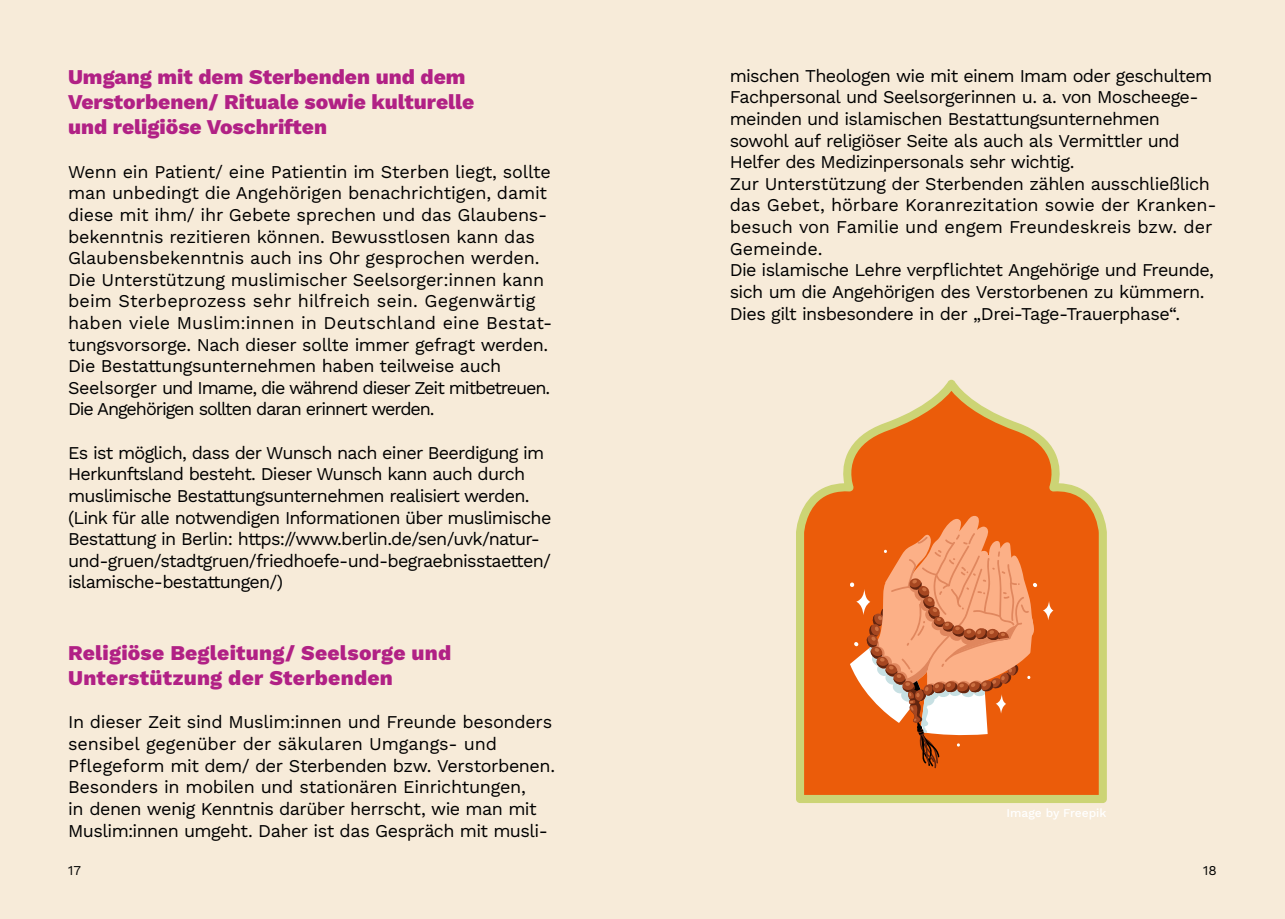
<style>
.page{position:relative;width:1285px;height:919px;background:#fff}
.page>*{position:absolute;margin:0;border:0;box-sizing:border-box;transform-origin:0 0}
.t1{font:800 21px/25.2px "Work Sans";color:#b12185}
.t2{font:18px/21.6px "Work Sans";letter-spacing:-.03em;color:#000}
.t3{font:18px/21.6px "Work Sans";letter-spacing:-.01em;color:#000}
.t4{font:13.5px "Work Sans";color:#000}
.t5{font:500 12px "Work Sans";color:#fff}
</style>
<div class="page">
<div style="left:0;top:0;width:1284px;height:918px;background:#f7ebd9"></div>
<svg style="left:796px;top:380px;width:310px;height:423px;background:#ea894a"></svg>
<p class="t1" style="left:68px;top:63px;width:408px">Umgang mit dem Sterbenden und dem<br>Verstorbenen/ Rituale sowie kulturelle und religiöse Voschriften</p>
<p class="t3" style="left:68px;top:160px;width:486px">Wenn ein Patient/ eine Patientin im Sterben liegt, sollte man unbedingt die Angehörigen benachrichtigen, damit diese mit ihm/ ihr Gebete sprechen und das Glaubens&shy;bekenntnis rezitieren können. Bewusstlosen kann das Glaubensbekenntnis auch ins Ohr gesprochen werden.<br>Die Unterstützung muslimischer Seelsorger:innen kann beim Sterbeprozess sehr hilfreich sein. Gegenwärtig haben viele Muslim:innen in Deutschland eine Bestat&shy;tungsvorsorge. Nach dieser sollte immer gefragt werden.<br>Die Bestattungsunternehmen haben teilweise auch Seelsorger und Imame, die während dieser Zeit mitbetreuen.<br>Die Angehörigen sollten daran erinnert werden.</p>
<p class="t2" style="left:68px;top:441px;width:485px">Es ist möglich, dass der Wunsch nach einer Beerdigung im Herkunftsland besteht. Dieser Wunsch kann auch durch muslimische Bestattungsunternehmen realisiert werden. (Link für alle notwendigen Informationen über muslimische Bestattung in Berlin: https://www.berlin.de/sen/uvk/natur&shy;und-gruen/stadtgruen/friedhoefe-und-begraebnisstaetten/ islamische-bestattungen/)</p>
<p class="t1" style="left:68px;top:639px;width:385px">Religiöse Begleitung/ Seelsorge und<br>Unterstützung der Sterbenden</p>
<p class="t2" style="left:68px;top:710px;width:488px">In dieser Zeit sind Muslim:innen und Freunde besonders sensibel gegenüber der säkularen Umgangs- und Pflegeform mit dem/ der Sterbenden bzw. Verstorbenen.<br>Besonders in mobilen und stationären Einrichtungen,<br>in denen wenig Kenntnis darüber herrscht, wie man mit Muslim:innen umgeht. Daher ist das Gespräch mit musli-</p>
<p class="t4" style="left:68px;top:860px;width:14px">17</p>
<p class="t2" style="left:729px;top:64px;width:488px">mischen Theologen wie mit einem Imam oder geschultem Fachpersonal und Seelsorgerinnen u. a. von Moscheege&shy;meinden und islamischen Bestattungsunternehmen sowohl auf religiöser Seite als auch als Vermittler und Helfer des Medizinpersonals sehr wichtig.<br>Zur Unterstützung der Sterbenden zählen ausschließlich das Gebet, hörbare Koranrezitation sowie der Kranken&shy;besuch von Familie und engem Freundeskreis bzw. der Gemeinde.<br>Die islamische Lehre verpflichtet Angehörige und Freunde, sich um die Angehörigen des Verstorbenen zu kümmern.<br>Dies gilt insbesondere in der „Drei-Tage-Trauerphase“.</p>
<p class="t5" style="left:1006px;top:803px;width:101px">Image by Freepik</p>
<p class="t4" style="left:1202px;top:860px;width:15px">18</p>
</div>
